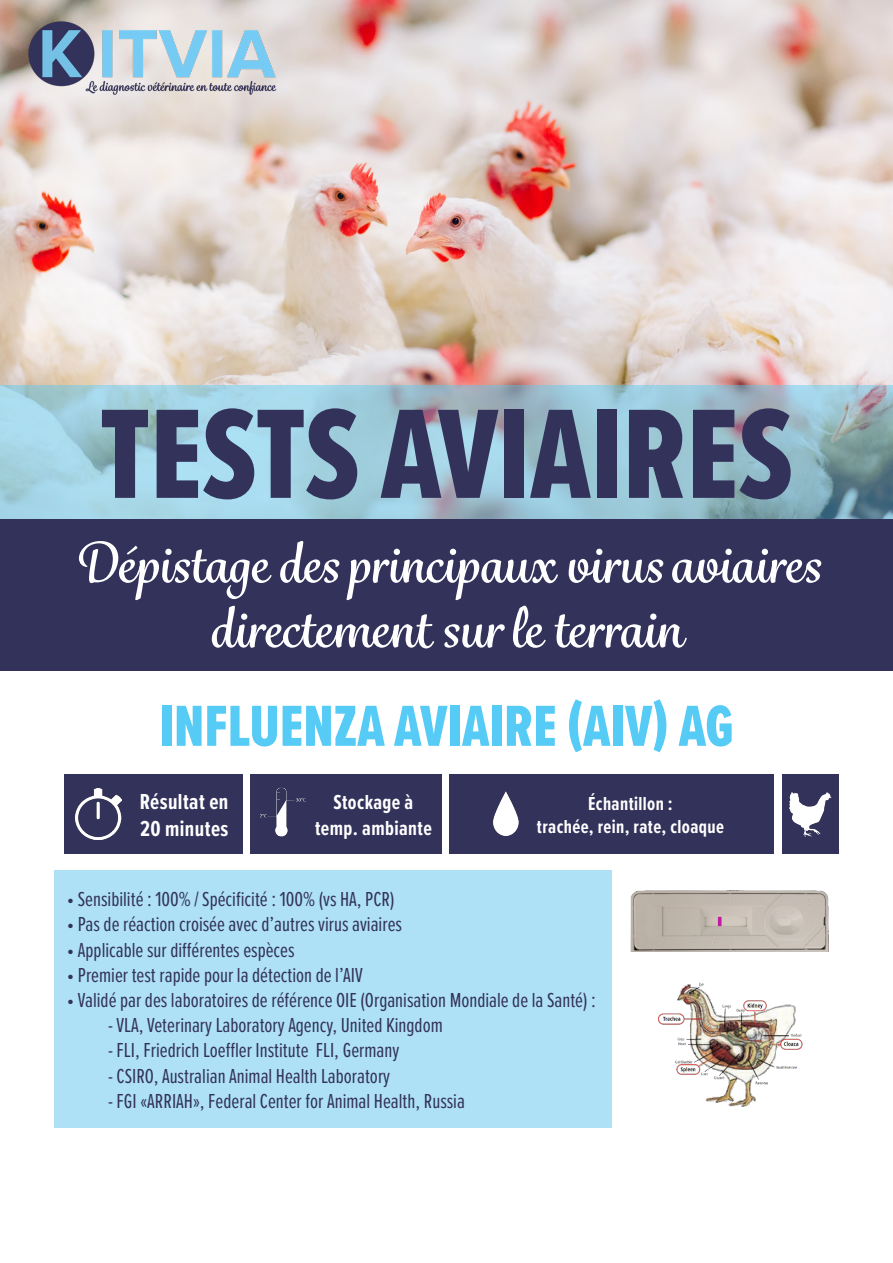
<style>
.page{position:relative;width:893px;height:1263px;background:#fff}
.page>*{position:absolute;margin:0;border:0;box-sizing:border-box;transform-origin:0 0}
.t1{font:132px "Proxima Nova Ex Cn Extrabld";color:#33325b}
.t2{font:60px "Proxima Nova Ex Cn Extrabld";color:#56cbf5}
.t3{font:700 54px/64.8px "Grafolita Script";color:#fff;text-align:center}
.t4{font:700 22.5px "Proxima Nova Ex Cn";letter-spacing:.02em;color:#fff}
.t5{font:21px "Proxima Nova Ex Cn";color:#33325b}
.t6{font:700 21px "Proxima Nova Ex Cn";letter-spacing:.02em;color:#fff}
.t7{font:700 19.5px "Proxima Nova Ex Cn";letter-spacing:.02em;color:#fff}
</style>
<div class="page">
<img style="left:0;top:0;width:893px;height:385px">
<svg style="left:0;top:385px;width:893px;height:134px"></svg>
<div style="left:0;top:519px;width:893px;height:151px;background:#33325b"></div>
<div style="left:251px;top:774px;width:191px;height:80px;background:#33325b"></div>
<img style="left:260px;top:787px;width:46px;height:50px">
<div style="left:64px;top:774px;width:179px;height:79px;background:#33325b"></div>
<img style="left:76px;top:788px;width:45px;height:52px">
<div style="left:449px;top:774px;width:325px;height:79px;background:#33325b"></div>
<img style="left:493px;top:791px;width:26px;height:45px">
<div style="left:782px;top:774px;width:57px;height:79px;background:#33325b"></div>
<img style="left:789px;top:792px;width:43px;height:45px">
<div style="left:54px;top:870px;width:558px;height:257px;background:#aee1f5"></div>
<img style="left:9px;top:8px;width:286px;height:107px">
<img style="left:630px;top:891px;width:198px;height:61px">
<img style="left:658px;top:982px;width:145px;height:125px">
<p class="t1" style="left:100px;top:358px;width:695px">TESTS AVIAIRES</p>
<p class="t3" style="left:74px;top:531px;width:748px">Dépistage des principaux virus aviaires directement sur le terrain</p>
<p class="t2" style="left:159px;top:682px;width:576px">INFLUENZA AVIAIRE (AIV) AG</p>
<p class="t4" style="left:140px;top:785px;width:90px">Résultat en</p>
<p class="t4" style="left:140px;top:812px;width:90px">20 minutes</p>
<p class="t6" style="left:333px;top:787px;width:81px">Stockage à</p>
<p class="t6" style="left:315px;top:812px;width:118px">temp. ambiante</p>
<p class="t7" style="left:588px;top:789px;width:86px">Échantillon :</p>
<p class="t7" style="left:537px;top:813px;width:188px">trachée, rein, rate, cloaque</p>
<p class="t5" style="left:67px;top:884px;width:329px">• Sensibilité : 100% / Spécificité : 100% (vs HA, PCR)</p>
<p class="t5" style="left:67px;top:909px;width:337px">• Pas de réaction croisée avec d’autres virus aviaires</p>
<p class="t5" style="left:67px;top:934px;width:229px">• Applicable sur différentes espèces</p>
<p class="t5" style="left:67px;top:959px;width:297px">• Premier test rapide pour la détection de l’AIV</p>
<p class="t5" style="left:67px;top:985px;width:531px">• Validé par des laboratoires de référence OIE (Organisation Mondiale de la Santé) :</p>
<p class="t5" style="left:108px;top:1010px;width:336px">- VLA, Veterinary Laboratory Agency, United Kingdom</p>
<p class="t5" style="left:108px;top:1035px;width:293px">- FLI, Friedrich Loeffler Institute FLI, Germany</p>
<p class="t5" style="left:108px;top:1060px;width:284px">- CSIRO, Australian Animal Health Laboratory</p>
<p class="t5" style="left:108px;top:1085px;width:358px">- FGI «ARRIAH», Federal Center for Animal Health, Russia</p>
</div>
